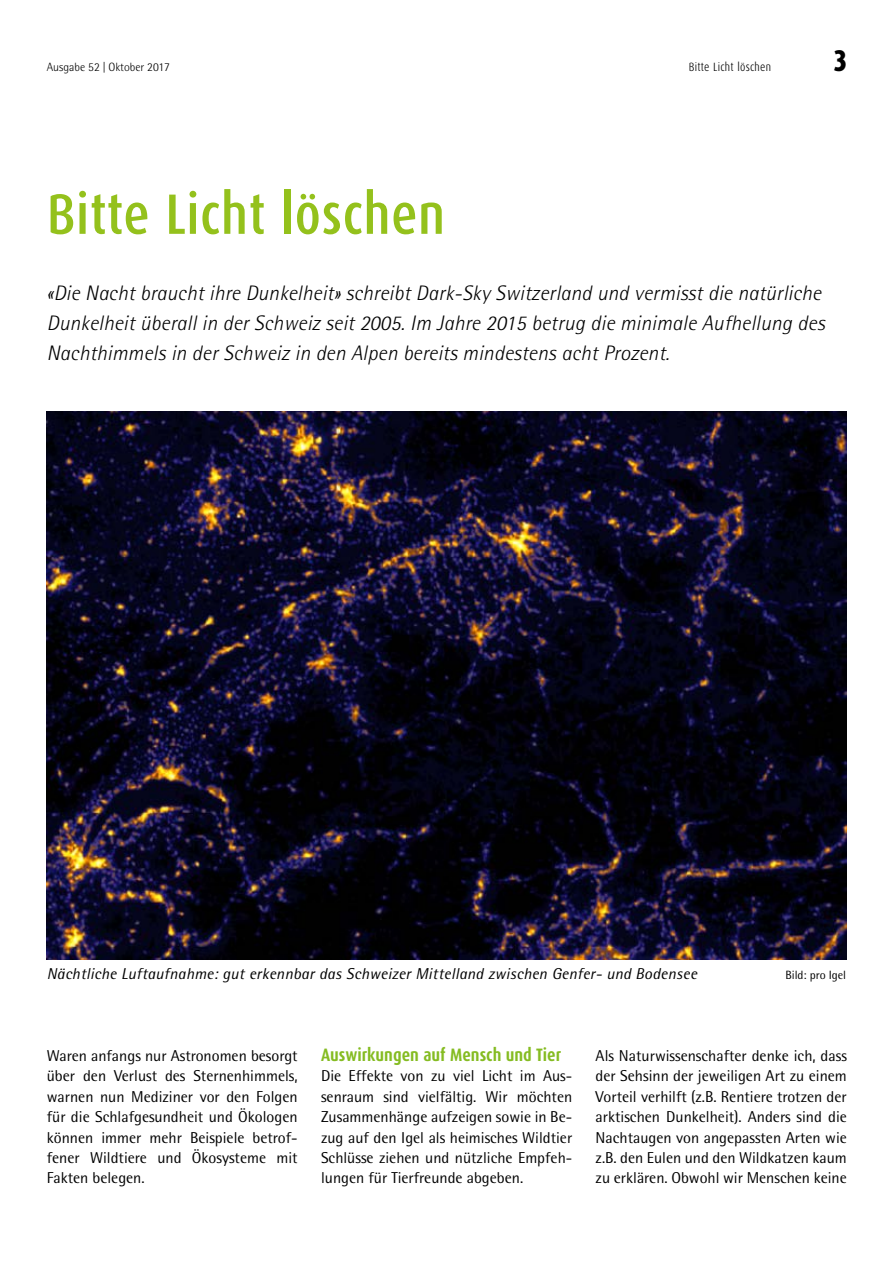
<style>
.page{position:relative;width:893px;height:1263px;background:#fff}
.page>*{position:absolute;margin:0;border:0;box-sizing:border-box;transform-origin:0 0}
.t1{font:500 57px "Dax Condensed";letter-spacing:.01em;color:#94c11c}
.t2{font:800 30px "Dax Condensed";color:#000}
.t3{font:italic 300 21px/30px "Rotis Semi Sans";letter-spacing:.01em;color:#000}
.t4{font:700 18px "Dax Condensed";color:#85bc22}
.t5{font:15.75px/20.4px "Rotis Semi Sans";color:#000;text-align:justify}
.t6{font:italic 15.75px "Rotis Semi Sans";letter-spacing:.015em;color:#000}
.t7{font:300 12px "Rotis Semi Sans";color:#000}
.t8{font:300 12px "Dax Condensed";letter-spacing:.02em;color:#000}
.t9{font:12px "Rotis Semi Sans";color:#000}
</style>
<div class="page">
<img style="left:47px;top:412px;width:799px;height:547px">
<p class="t7" style="left:47px;top:60px;width:125px">Ausgabe 52 | Oktober 2017</p>
<p class="t8" style="left:689px;top:60px;width:84px">Bitte Licht löschen</p>
<h2 class="t2" style="left:833px;top:44px;width:15px">3</h2>
<h1 class="t1" style="left:47px;top:183px;width:400px">Bitte Licht löschen</h1>
<p class="t3" style="left:47px;top:277px;width:779px">«Die Nacht braucht ihre Dunkelheit» schreibt Dark-Sky Switzerland und vermisst die natürliche<br>Dunkelheit überall in der Schweiz seit 2005. Im Jahre 2015 betrug die minimale Aufhellung des<br>Nachthimmels in der Schweiz in den Alpen bereits mindestens acht Prozent.</p>
<p class="t6" style="left:47px;top:964px;width:652px">Nächtliche Luftaufnahme: gut erkennbar das Schweizer Mittelland zwischen Genfer- und Bodensee</p>
<p class="t9" style="left:785px;top:968px;width:62px">Bild: pro Igel</p>
<p class="t5" style="left:47px;top:1045px;width:252px">Waren anfangs nur Astronomen besorgt über den Verlust des Sternenhimmels, warnen nun Mediziner vor den Folgen für die Schlafgesundheit und Ökologen können immer mehr Beispiele betrof&shy;fener Wildtiere und Ökosysteme mit Fakten belegen.</p>
<p class="t4" style="left:321px;top:1045px;width:242px">Auswirkungen auf Mensch und Tier</p>
<p class="t5" style="left:321px;top:1066px;width:253px">Die Effekte von zu viel Licht im Aus&shy;senraum sind vielfältig. Wir möchten Zusammenhänge aufzeigen sowie in Be&shy;zug auf den Igel als heimisches Wildtier Schlüsse ziehen und nützliche Empfeh&shy;lungen für Tierfreunde abgeben.</p>
<p class="t5" style="left:596px;top:1045px;width:253px">Als Naturwissenschafter denke ich, dass der Sehsinn der jeweiligen Art zu einem Vorteil verhilft (z.B. Rentiere trotzen der arktischen Dunkelheit). Anders sind die Nachtaugen von angepassten Arten wie z.B. den Eulen und den Wildkatzen kaum zu erklären. Obwohl wir Menschen keine</p>
</div>
